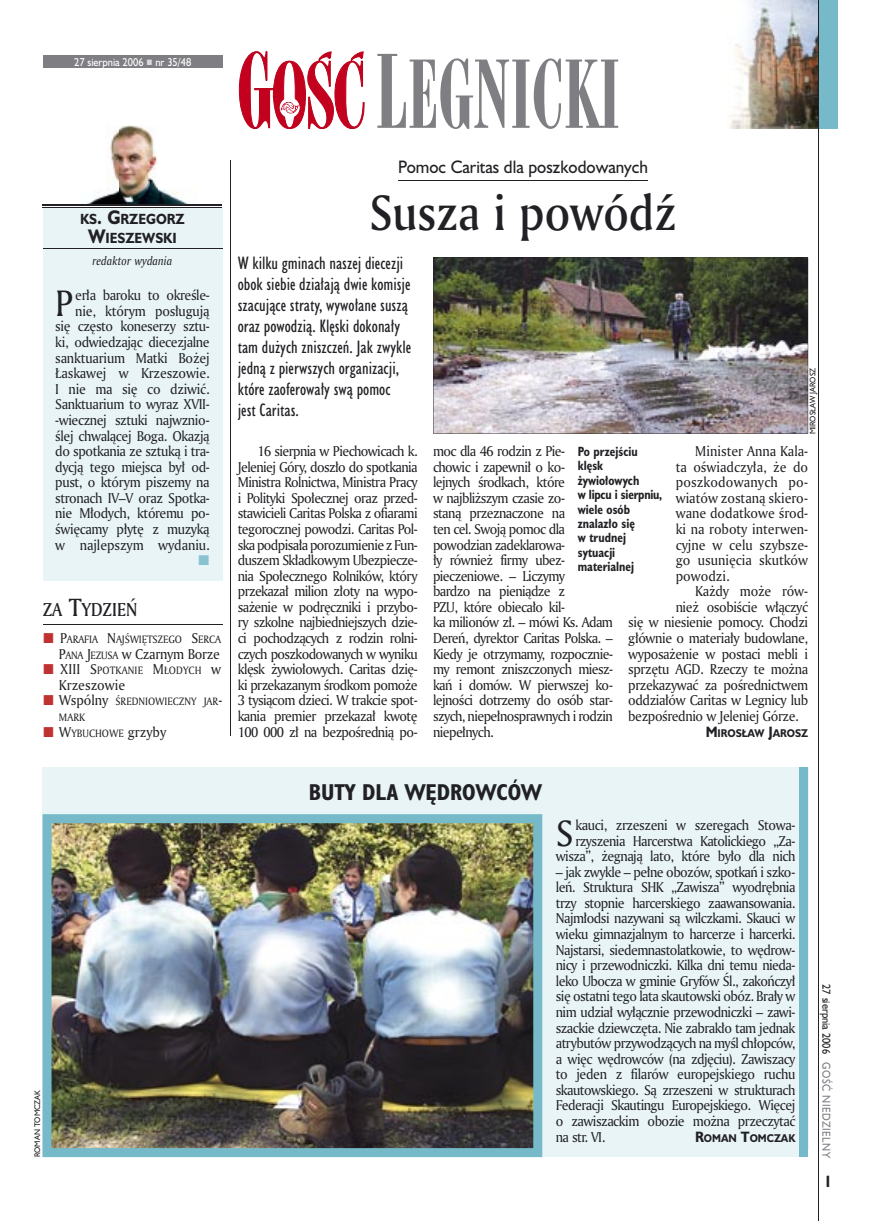
<style>
.page{position:relative;width:872px;height:1221px;background:#fff}
.page>*{position:absolute;margin:0;border:0;box-sizing:border-box;transform-origin:0 0}
.t1{font:90px "Modern 735 PL";color:#7f7e83;scale:.9 1}
.t2{font:48px "Amerigo Md PL";color:#212125;scale:.9 1}
.t3{font:35.55px "Amerigo PL";color:#212125;scale:.94 1}
.t4{font:700 21px "Humanst 521 Cn PL";color:#212125}
.t5{font:18px "Amerigo Md PL";color:#212125;scale:.9 1}
.t6{font:16.5px/21px "Humanst 521 Cn PL";color:#212125}
.t7{font:16.5px "Humanst 521 PL";color:#212125;scale:.94 1}
.t8{font:700 15px "Humanst 521 Cn PL";color:#212125;scale:.94 1}
.t9{font:13.8px/15.6px "Amerigo PL";letter-spacing:-.03em;color:#212125;text-align:justify;scale:.94 1}
.t10{font:13.8px "Amerigo PL";color:#212125;scale:.94 1}
.t11{font:700 13.5px/19.5px "Humanst 521 PL";color:#212125;text-align:center;scale:.9 1}
.t12{font:700 12.3px/14.4px "Humanst 521 Cn PL";color:#212125;scale:.94 1}
.t13{font:italic 11.7px "Amerigo PL";color:#212125;scale:.94 1}
.t14{font:10.5px "Humanst 521 PL";color:#fff;scale:.9 1}
.t15{font:10.5px "Humanst 521 PL";letter-spacing:.05em;color:#7f7e83;scale:.9 1}
.t16{font:10.5px "Humanst 521 PL";color:#212125;scale:.9 1}
.t17{font:10.35px/15.6px "Amerigo PL";color:#212125;scale:.94 1}
.t18{font:700 10.35px "Humanst 521 PL";color:#212125;scale:.9 1}
.t19{font:7.5px "Humanst 521 PL";color:#212125;scale:.94 1}
.s1{font-size:18px}
.s2{font-size:24px}
.s3{font-size:13.8px}
.s4{font-size:10.35px}
.s5{font-size:97.5px}
</style>
<div class="page">
<div style="left:43px;top:207px;width:179px;height:373px;background:#e9f4f6"></div>
<img style="left:728px;top:0;width:90px;height:129px">
<svg style="left:239px;top:51px;width:125px;height:78px"></svg>
<div style="left:43px;top:55px;width:179px;height:13px;background:#7f7e83"></div>
<hr style="left:230px;top:160px;width:1px;height:575px;background:#212125">
<div style="left:818px;top:0;width:19px;height:129px;background:#76baca"></div>
<hr style="left:818px;top:0;width:1px;height:1220px;background:#212125">
<hr style="left:43px;top:624px;width:179px;height:1px;background:#212125">
<div style="left:43px;top:767px;width:765px;height:383px;background:#e9f4f6"></div>
<img style="left:43px;top:814px;width:499px;height:342px">
<div style="left:799px;top:767px;width:9px;height:389px;background:#76baca"></div>
<hr style="left:398px;top:180px;width:250px;height:1px;background:#212125">
<img style="left:433px;top:258px;width:375px;height:175px">
<img style="left:86px;top:125px;width:103px;height:79px">
<hr style="left:43px;top:204px;width:179px;height:2px;background:#212125">
<hr style="left:43px;top:207px;width:179px;height:1px;background:#212125">
<hr style="left:43px;top:248px;width:179px;height:1px;background:#212125">
<p class="t14" style="left:74px;top:55px;width:132px">27 sierpnia 2006 nr 35/48</p>
<p class="t11" style="left:80px;top:208px;width:117px">KS<span class="s1">. G</span>RZEGORZ<br><span class="s1">W</span>IESZEWSKI</p>
<p class="t13" style="left:93px;top:252px;width:86px">redaktor wydania</p>
<p class="t9" style="left:55px;top:287px;width:166px;text-align:right">erła baroku to określe&shy;nie, którym posługują<br>się często koneserzy sztu&shy;ki, odwiedzając diecezjalne sanktuarium Matki Bożej<br>Łaskawej w Krzeszowie.<br>I nie ma się co dziwić.<br>Sanktuarium to wyraz XVII--wiecznej sztuki najwznio&shy;ślej chwalącej Boga. Okazją do spotkania ze sztuką i tra&shy;dycją tego miejsca był od&shy;pust, o którym piszemy na stronach IV–V oraz Spotka&shy;nie Młodych, któremu po&shy;święcamy płytę z muzyką w najlepszym wydaniu.</p>
<h3 class="t3" style="left:55px;top:279px;width:20px">P</h3>
<h3 class="t5" style="left:43px;top:597px;width:107px">ZA <span class="s2">T</span>YDZIEŃ</h3>
<p class="t17" style="left:60px;top:631px;width:173px"><span class="s3">P</span>ARAFIA <span class="s3">N</span>AJŚWIĘTSZEGO <span class="s3">S</span>ERCA</p>
<p class="t9" style="left:59px;top:645px;width:173px">P<span class="s4">ANA</span> J<span class="s4">EZUSA</span> w Czarnym Borze</p>
<p class="t17" style="left:60px;top:662px;width:173px"><span class="s3">XIII S</span>POTKANIE <span class="s3">M</span>ŁODYCH <span class="s3">w</span></p>
<p class="t10" style="left:59px;top:675px;width:72px">Krzeszowie</p>
<p class="t17" style="left:59px;top:693px;width:175px"><span class="s3">Wspólny</span> ŚREDNIOWIECZNY JAR<span class="s3">-<br></span>MARK<br><span class="s3">W</span>YBUCHOWE <span class="s3">grzyby</span></p>
<h1 class="t1" style="left:375px;top:39px;width:274px"><span class="s5">L</span>EGNICKI</h1>
<p class="t7" style="left:398px;top:156px;width:267px">Pomoc Caritas dla poszkodowanych</p>
<h2 class="t2" style="left:370px;top:180px;width:342px">Susza i powódź</h2>
<p class="t6" style="left:238px;top:252px;width:175px">W kilku gminach naszej diecezji obok siebie działają dwie komisje szacujące straty, wywołane suszą oraz powodzią. Klęski dokonały tam dużych zniszczeń. Jak zwykle jedną z pierwszych organizacji, które zaoferowały swą pomoc jest Caritas.</p>
<p class="t9" style="left:238px;top:443px;width:193px;text-indent:20px">16 sierpnia w Piechowicach k.<br>Jeleniej Góry, doszło do spotkania Ministra Rolnictwa, Ministra Pracy i Polityki Społecznej oraz przed&shy;stawicieli Caritas Polska z ofiarami tegorocznej powodzi. Caritas Pol&shy;ska podpisała porozumienie z Fun&shy;duszem Składkowym Ubezpiecze&shy;nia Społecznego Rolników, który przekazał milion złoty na wypo&shy;sażenie w podręczniki i przybo&shy;ry szkolne najbiedniejszych dzie&shy;ci pochodzących z rodzin rolni&shy;czych poszkodowanych w wyniku klęsk żywiołowych. Caritas dzię&shy;ki przekazanym środkom pomoże 3 tysiącom dzieci. W trakcie spot&shy;kania premier przekazał kwotę 100 000 zł na bezpośrednią po-</p>
<p class="t9" style="left:433px;top:443px;width:193px;text-align:left">moc dla 46 rodzin z Pie-<br>chowic i zapewnił o ko-<br>lejnych środkach, które<br>w najbliższym czasie zo-<br>staną przeznaczone na<br>ten cel. Swoją pomoc dla powodzian zadeklarowa-<br>ły również firmy ubez&shy;pieczeniowe. – Liczymy<br>bardzo na pieniądze z<br>PZU, które obiecało kil-<br>ka milionów zł. – mówi Ks. Adam<br>Dereń, dyrektor Caritas Polska. –<br>Kiedy je otrzymamy, rozpocznie&shy;my remont zniszczonych miesz&shy;kań i domów. W pierwszej ko&shy;lejności dotrzemy do osób star&shy;szych, niepełnosprawnych i rodzin niepełnych.</p>
<p class="t9" style="left:675px;top:443px;width:142px;text-indent:20px">Minister Anna Kala&shy;ta oświadczyła, że do poszkodowanych po&shy;wiatów zostaną skiero&shy;wane dodatkowe środ&shy;ki na roboty interwen&shy;cyjne w celu szybsze&shy;go usunięcia skutków powodzi.</p>
<p class="t19" style="left:807px;top:434px;width:72px;rotate:-90deg">MIROSŁAW JAROSZ</p>
<p class="t12" style="left:578px;top:444px;width:91px">Po przejściu klęsk żywiołowych<br>w lipcu i sierpniu, wiele osób znalazło się<br>w trudnej sytuacji materialnej</p>
<p class="t9" style="left:695px;top:583px;width:122px">Każdy może rów-</p>
<p class="t9" style="left:675px;top:598px;width:142px">nież osobiście włączyć</p>
<p class="t9" style="left:628px;top:614px;width:193px">się w niesienie pomocy. Chodzi</p>
<p class="t9" style="left:628px;top:630px;width:193px">głównie o materiały budowlane,</p>
<p class="t9" style="left:628px;top:645px;width:193px">wyposażenie w postaci mebli i</p>
<p class="t9" style="left:628px;top:661px;width:193px">sprzętu AGD. Rzeczy te można</p>
<p class="t9" style="left:628px;top:676px;width:193px">przekazywać za pośrednictwem</p>
<p class="t9" style="left:628px;top:692px;width:193px">oddziałów Caritas w Legnicy lub</p>
<p class="t9" style="left:628px;top:707px;width:183px">bezpośrednio w Jeleniej Górze.</p>
<p class="t18" style="left:705px;top:725px;width:115px"><span class="s3">M</span>IROSŁAW <span class="s3">J</span>AROSZ</p>
<p class="t19" style="left:32px;top:1157px;width:73px;rotate:-90deg">ROMAN TOMCZAK</p>
<h3 class="t4" style="left:309px;top:777px;width:235px">BUTY DLA WĘDROWCÓW</h3>
<p class="t9" style="left:556px;top:816px;width:256px;text-align:right">kauci, zrzeszeni w szeregach Stowa&shy;rzyszenia Harcerstwa Katolickiego „Za&shy;wisza”, żegnają lato, które było dla nich</p>
<p class="t9" style="left:556px;top:863px;width:256px">– jak zwykle – pełne obozów, spotkań i szko&shy;leń. Struktura SHK „Zawisza” wyodrębnia trzy stopnie harcerskiego zaawansowania.<br>Najmłodsi nazywani są wilczkami. Skauci w wieku gimnazjalnym to harcerze i harcerki.<br>Najstarsi, siedemnastolatkowie, to wędrow&shy;nicy i przewodniczki. Kilka dni temu nieda&shy;leko Ubocza w gminie Gryfów Śl., zakończył się ostatni tego lata skautowski obóz. Brały w nim udział wyłącznie przewodniczki – zawi&shy;szackie dziewczęta. Nie zabrakło tam jednak atrybutów przywodzących na myśl chłopców, a więc wędrowców (na zdjęciu). Zawiszacy to jeden z filarów europejskiego ruchu skautowskiego. Są zrzeszeni w strukturach Federacji Skautingu Europejskiego. Więcej o zawiszackim obozie można przeczytać na str. VI.</p>
<h3 class="t3" style="left:556px;top:809px;width:20px">S</h3>
<p class="t18" style="left:695px;top:1130px;width:113px"><span class="s3">R</span>OMAN <span class="s3">T</span>OMCZAK</p>
<p class="t16" style="left:833px;top:984px;width:79px;rotate:90deg">27 sierpnia 2006</p>
<p class="t15" style="left:833px;top:1062px;width:108px;rotate:90deg">GOŚĆ NIEDZIELNY</p>
<p class="t8" style="left:825px;top:1171px;width:6px">I</p>
</div>
